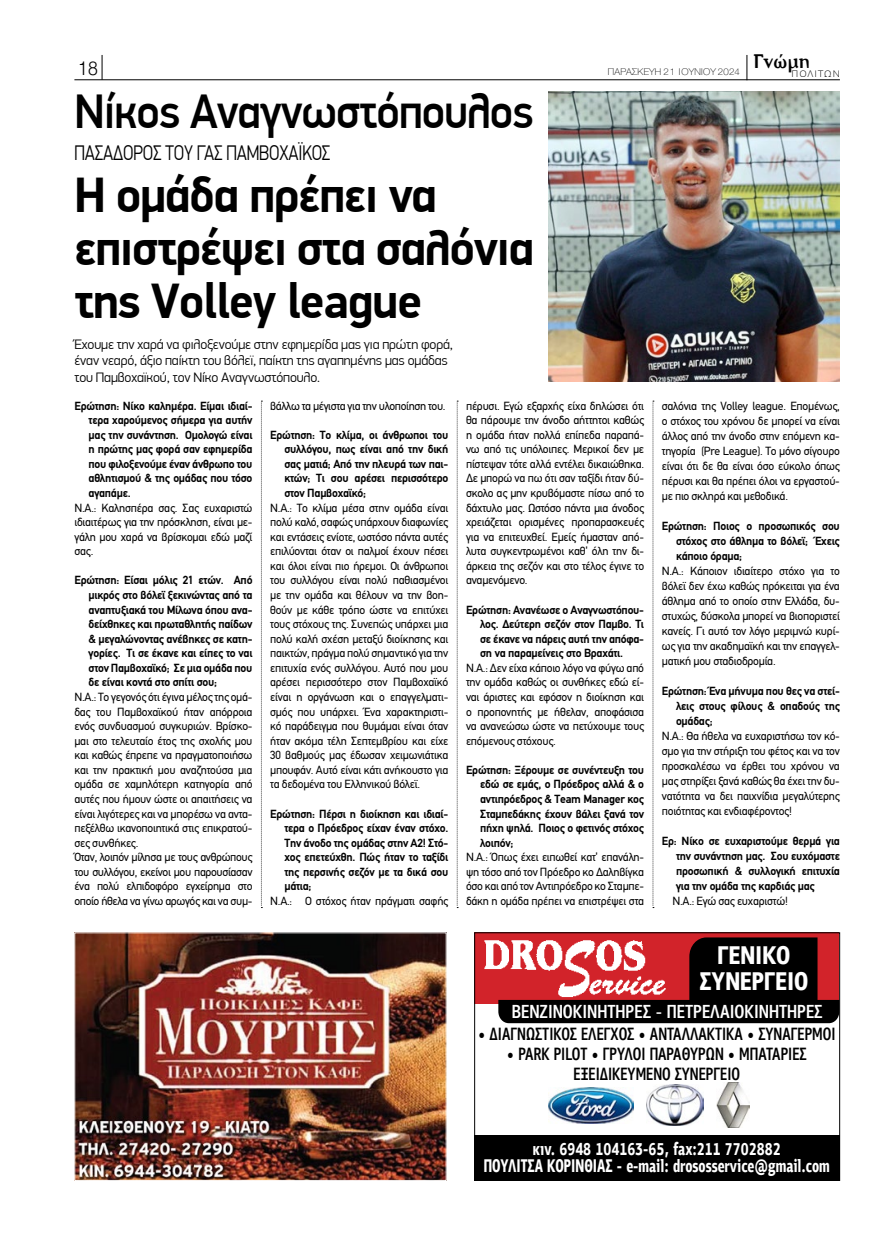
<style>
.page{position:relative;width:886px;height:1241px;background:#fff}
.page>*{position:absolute;margin:0;border:0;box-sizing:border-box;transform-origin:0 0}
.t1{font:700 50px/53px "PF Din Display Pro";letter-spacing:-.02em;color:#000}
.t2{font:500 48.75px "PF Din Display Pro";letter-spacing:-.02em;color:#000;scale:.94 1}
.t3{font:300 21.25px "PF Din Display Pro";letter-spacing:-.01em;color:#000;scale:.82 1}
.t4{font:300 20.62px "CF Helvetica";color:#000;scale:.91 1}
.t5{font:20px "CF Derrida";letter-spacing:.02em;color:#000}
.t6{font:700 18.5px "PF Bulletin Sans Pro";color:#fff;scale:.78 1}
.t7{font:500 17.88px "PF Bulletin Sans Pro";color:#000;scale:.86 1}
.t8{font:300 13.75px/16.5px "PF Din Display Pro";letter-spacing:-.01em;color:#000}
.t9{font:11.88px/14.5px "PF Din Text";letter-spacing:-.02em;color:#000;text-align:justify}
.t10{font:700 11.88px/14.5px "PF Din Text";letter-spacing:-.02em;color:#000;text-align:justify}
.t11{font:200 10px "CF Helvetica";letter-spacing:.02em;color:#000}
.t12{font:100 9.5px "PF Agora Sans Pro";letter-spacing:.085em;color:#000;scale:1.17 1}
</style>
<div class="page">
<svg style="left:746px;top:55px;width:1px;height:24px"></svg>
<hr style="left:74px;top:79px;width:766px;height:1px;background:#000">
<svg style="left:102px;top:55px;width:1px;height:25px"></svg>
<svg style="left:261px;top:400px;width:1px;height:506px"></svg>
<svg style="left:457px;top:400px;width:1px;height:506px"></svg>
<svg style="left:652px;top:400px;width:2px;height:506px"></svg>
<img style="left:548px;top:91px;width:292px;height:291px">
<img style="left:76px;top:934px;width:368px;height:244px">
<div style="left:475px;top:932px;width:364px;height:71px;background:#d2232a"></div>
<img style="left:548px;top:1087px;width:86px;height:35px">
<img style="left:647px;top:1084px;width:56px;height:41px">
<img style="left:716px;top:1082px;width:34px;height:45px">
<div style="left:475px;top:1134px;width:365px;height:46px;background:#000"></div>
<div style="left:474px;top:932px;width:366px;height:248px;border:1px solid #000"></div>
<svg style="left:479px;top:937px;width:360px;height:102px"></svg>
<h3 class="t4" style="left:78px;top:57px;width:23px">18</h3>
<h2 class="t2" style="left:74px;top:82px;width:490px">Νίκος Αναγνωστόπουλος</h2>
<h3 class="t3" style="left:74px;top:140px;width:314px">ΠΑΣΑΔΟΡΟΣ ΤΟΥ ΓΑΣ ΠΑΜΒΟΧΑΪΚΟΣ</h3>
<h1 class="t1" style="left:74px;top:169px;width:461px">Η ομάδα πρέπει να επιστρέψει στα σαλόνια της Volley league</h1>
<p class="t8" style="left:74px;top:336px;width:380px">Έχουμε την χαρά να φιλοξενούμε στην εφημερίδα μας για πρώτη φορά, έναν νεαρό, άξιο παίκτη του βόλεϊ, παίκτη της αγαπημένης μας ομάδας του Παμβοχαϊκού, τον Νίκο Αναγνωστόπουλο.</p>
<h3 class="t5" style="left:753px;top:51px;width:59px">Γνώμη</h3>
<p class="t11" style="left:608px;top:66px;width:134px">ΠΑΡΑΣΚΕΥΗ 21 ΙΟΥΝΙΟΥ 2024</p>
<p class="t12" style="left:791px;top:68px;width:43px">ΠΟΛΙΤΏΝ</p>
<p class="t10" style="left:89px;top:398px;width:165px;text-indent:-14px">Ερώτηση: Νίκο καλημέρα. Είμαι ιδιαί&shy;τερα χαρούμενος σήμερα για αυτήν μας την συνάντηση. Ομολογώ είναι η πρώτης μας φορά σαν εφημερίδα που φιλοξενούμε έναν άνθρωπο του αθλητισμού &amp; της ομάδας που τόσο αγαπάμε.</p>
<p class="t9" style="left:74px;top:500px;width:180px">Ν.Α.: Καλησπέρα σας. Σας ευχαριστώ ιδιαιτέρως για την πρόσκληση, είναι με&shy;γάλη μου χαρά να βρίσκομαι εδώ μαζί σας.</p>
<p class="t10" style="left:89px;top:573px;width:165px;text-indent:-14px">Ερώτηση: Είσαι μόλις 21 ετών. Από μικρός στο βόλεϊ ξεκινώντας από τα αναπτυξιακά του Μίλωνα όπου ανα&shy;δείχθηκες και πρωταθλητής παίδων &amp; μεγαλώνοντας ανέβηκες σε κατη&shy;γορίες. Τι σε έκανε και είπες το ναι στον Παμβοχαϊκό; Σε μια ομάδα που δε είναι κοντά στο σπίτι σου;</p>
<p class="t9" style="left:74px;top:689px;width:180px;text-align:left">Ν.Α.: Το γεγονός ότι έγινα μέλος της ομά&shy;δας του Παμβοχαϊκού ήταν απόρροια ενός συνδυασμού συγκυριών. Βρίσκο&shy;μαι στο τελευταίο έτος της σχολής μου και καθώς έπρεπε να πραγματοποιήσω και την πρακτική μου αναζητούσα μια ομάδα σε χαμηλότερη κατηγορία από αυτές που ήμουν ώστε οι απαιτήσεις να είναι λιγότερες και να μπορέσω να αντα&shy;πεξέλθω ικανοποιητικά στις επικρατού&shy;σες συνθήκες.<br>Όταν, λοιπόν μίλησα με τους ανθρώπους του συλλόγου, εκείνοι μου παρουσίασαν ένα πολύ ελπιδοφόρο εγχείρημα στο οποίο ήθελα να γίνω αρωγός και να συμ-</p>
<p class="t9" style="left:270px;top:398px;width:177px">βάλλω τα μέγιστα για την υλοποίηση του.</p>
<p class="t10" style="left:284px;top:427px;width:165px;text-indent:-14px">Ερώτηση: Το κλίμα, οι άνθρωποι του συλλόγου, πως είναι από την δική σας ματιά; Από την πλευρά των παι&shy;κτών; Τι σου αρέσει περισσότερο στον Παμβοχαϊκό;</p>
<p class="t9" style="left:270px;top:500px;width:180px">Ν.Α.: Το κλίμα μέσα στην ομάδα είναι πολύ καλό, σαφώς υπάρχουν διαφωνίες και εντάσεις ενίοτε, ωστόσο πάντα αυτές επιλύονται όταν οι παλμοί έχουν πέσει και όλοι είναι πιο ήρεμοι. Οι άνθρωποι του συλλόγου είναι πολύ παθιασμένοι με την ομάδα και θέλουν να την βοη&shy;θούν με κάθε τρόπο ώστε να επιτύχει τους στόχους της. Συνεπώς υπάρχει μια πολύ καλή σχέση μεταξύ διοίκησης και παικτών, πράγμα πολύ σημαντικό για την επιτυχία ενός συλλόγου. Αυτό που μου αρέσει περισσότερο στον Παμβοχαϊκό είναι η οργάνωση και ο επαγγελματι&shy;σμός που υπάρχει. Ένα χαρακτηριστι&shy;κό παράδειγμα που θυμάμαι είναι όταν ήταν ακόμα τέλη Σεπτεμβρίου και είχε 30 βαθμούς μας έδωσαν χειμωνιάτικα μπουφάν. Αυτό είναι κάτι ανήκουστο για τα δεδομένα του Ελληνικού βόλεϊ.</p>
<p class="t10" style="left:284px;top:806px;width:165px;text-indent:-14px">Ερώτηση: Πέρσι η διοίκηση και ιδιαί&shy;τερα ο Πρόεδρος είχαν έναν στόχο.<br>Την άνοδο της ομάδας στην Α2! Στό&shy;χος επετεύχθη. Πώς ήταν το ταξίδι της περσινής σεζόν με τα δικά σου μάτια;</p>
<p class="t9" style="left:270px;top:893px;width:180px">Ν.Α.: Ο στόχος ήταν πράγματι σαφής</p>
<p class="t9" style="left:466px;top:398px;width:180px">πέρυσι. Εγώ εξαρχής είχα δηλώσει ότι θα πάρουμε την άνοδο αήττητοι καθώς η ομάδα ήταν πολλά επίπεδα παραπά&shy;νω από τις υπόλοιπες. Μερικοί δεν με πίστεψαν τότε αλλά εντέλει δικαιώθηκα.<br>Δε μπορώ να πω ότι σαν ταξίδι ήταν δύ&shy;σκολο ας μην κρυβόμαστε πίσω από το δάχτυλο μας. Ωστόσο πάντα μια άνοδος χρειάζεται ορισμένες προπαρασκευές για να επιτευχθεί. Εμείς ήμασταν από&shy;λυτα συγκεντρωμένοι καθ’ όλη την δι&shy;άρκεια της σεζόν και στο τέλος έγινε το αναμενόμενο.</p>
<p class="t10" style="left:480px;top:602px;width:165px;text-indent:-14px">Ερώτηση: Ανανέωσε ο Αναγνωστόπου&shy;λος. Δεύτερη σεζόν στον Παμβο. Τι σε έκανε να πάρεις αυτή την απόφα&shy;ση να παραμείνεις στο Βραχάτι.</p>
<p class="t9" style="left:466px;top:660px;width:180px">Ν.Α.: Δεν είχα κάποιο λόγο να φύγω από την ομάδα καθώς οι συνθήκες εδώ εί&shy;ναι άριστες και εφόσον η διοίκηση και ο προπονητής με ήθελαν, αποφάσισα να ανανεώσω ώστε να πετύχουμε τους επόμενους στόχους.</p>
<p class="t10" style="left:480px;top:762px;width:165px;text-indent:-14px">Ερώτηση: Ξέρουμε σε συνέντευξη του εδώ σε εμάς, ο Πρόεδρος αλλά &amp; ο αντιπρόεδρος &amp; Team Manager κος Σταμπεδάκης έχουν βάλει ξανά τον πήχη ψηλά. Ποιος ο φετινός στόχος λοιπόν;</p>
<p class="t9" style="left:466px;top:849px;width:180px">Ν.Α.: Όπως έχει ειπωθεί κατ’ επανάλη&shy;ψη τόσο από τον Πρόεδρο κο Δαληβίγκα όσο και από τον Αντιπρόεδρο κο Σταμπε&shy;δάκη η ομάδα πρέπει να επιστρέψει στα</p>
<p class="t9" style="left:662px;top:398px;width:180px;line-height:15px">σαλόνια της Volley league. Επομένως, ο στόχος του χρόνου δε μπορεί να είναι άλλος από την άνοδο στην επόμενη κα&shy;τηγορία (Pre League). Το μόνο σίγουρο είναι ότι δε θα είναι όσο εύκολο όπως πέρυσι και θα πρέπει όλοι να εργαστού&shy;με πιο σκληρά και μεθοδικά.</p>
<p class="t10" style="left:676px;top:518px;width:165px;line-height:15px;text-indent:-14px">Ερώτηση: Ποιος ο προσωπικός σου στόχος στο άθλημα το βόλεϊ; Έχεις κάποιο όραμα;</p>
<p class="t9" style="left:662px;top:563px;width:180px;line-height:15px">Ν.Α.: Κάποιον ιδιαίτερο στόχο για το βόλεϊ δεν έχω καθώς πρόκειται για ένα άθλημα από το οποίο στην Ελλάδα, δυ&shy;στυχώς, δύσκολα μπορεί να βιοποριστεί κανείς. Γι αυτό τον λόγο μεριμνώ κυρί&shy;ως για την ακαδημαϊκή και την επαγγελ&shy;ματική μου σταδιοδρομία.</p>
<p class="t10" style="left:676px;top:683px;width:165px;line-height:15px;text-indent:-14px">Ερώτηση: Ένα μήνυμα που θες να στεί&shy;λεις στους φίλους &amp; οπαδούς της ομάδας;</p>
<p class="t9" style="left:662px;top:728px;width:180px;line-height:15px">Ν.Α.: Θα ήθελα να ευχαριστήσω τον κό&shy;σμο για την στήριξη του φέτος και να τον προσκαλέσω να έρθει του χρόνου να μας στηρίξει ξανά καθώς θα έχει την δυ&shy;νατότητα να δει παιχνίδια μεγαλύτερης ποιότητας και ενδιαφέροντος!</p>
<p class="t10" style="left:676px;top:833px;width:165px;line-height:15px;text-indent:-14px">Ερ: Νίκο σε ευχαριστούμε θερμά για την συνάντηση μας. Σου ευχόμαστε προσωπική &amp; συλλογική επιτυχία για την ομάδα της καρδιάς μας</p>
<p class="t9" style="left:672px;top:893px;width:117px">Ν.Α.: Εγώ σας ευχαριστώ!</p>
<h3 class="t7" style="left:638px;top:1022px;width:10px">•</h3>
<h3 class="t7" style="left:747px;top:1022px;width:10px">•</h3>
<h3 class="t7" style="left:507px;top:1043px;width:10px">•</h3>
<h3 class="t7" style="left:591px;top:1043px;width:10px">•</h3>
<h3 class="t7" style="left:728px;top:1043px;width:10px">•</h3>
<h3 class="t6" style="left:575px;top:1137px;width:88px">✔ ✔ ✓</h3>
<h3 class="t6" style="left:660px;top:1155px;width:100px">● □▲□▲▲ ❖</h3>
</div>
